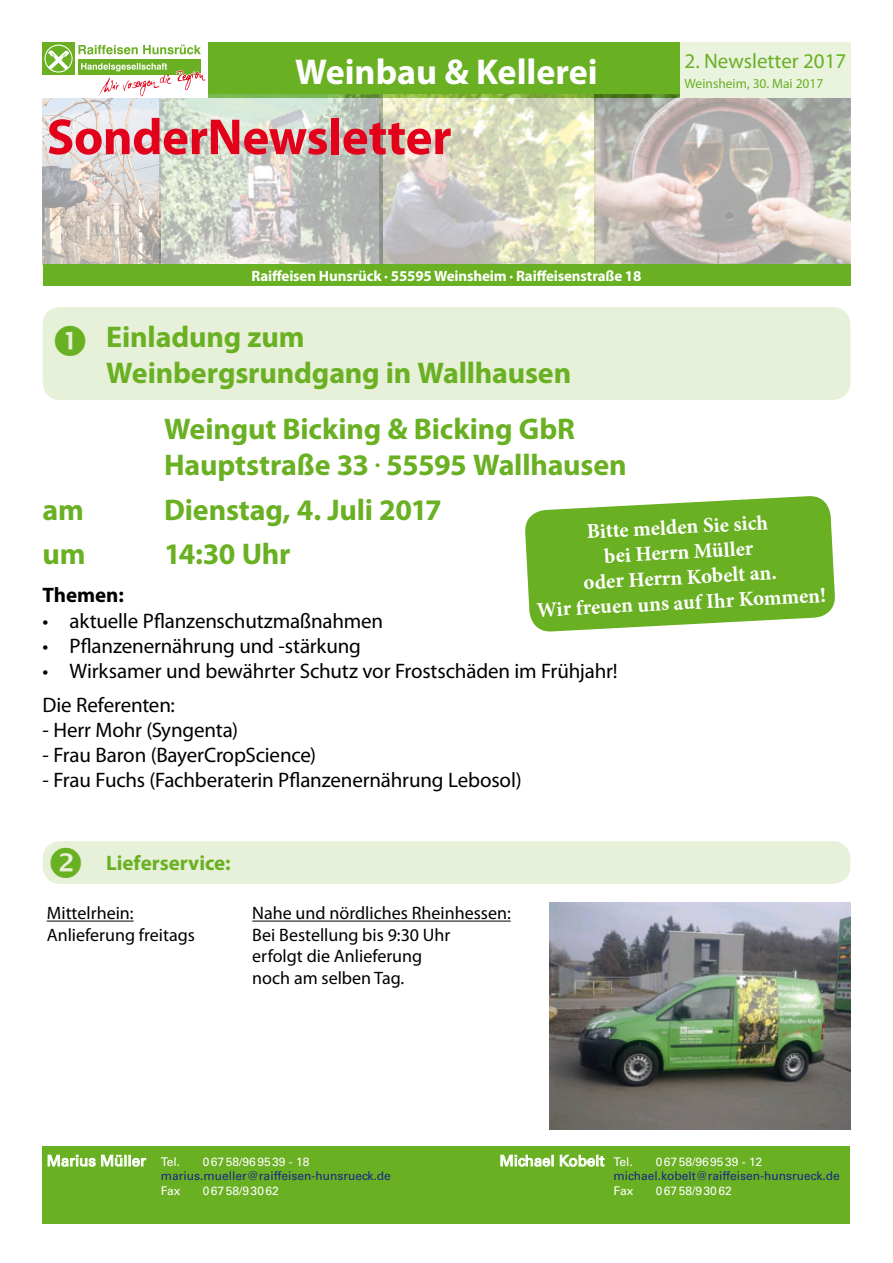
<style>
.page{position:relative;width:893px;height:1263px;background:#fff}
.page>*{position:absolute;margin:0;border:0;box-sizing:border-box;transform-origin:0 0}
.t1{font:700 51px "Myriad Pro";letter-spacing:-.01em;color:#e2001a}
.t2{font:700 36px "Myriad Pro";color:#fff}
.Themen-Überschrift{font:700 30px/36px "Myriad Pro";letter-spacing:-.005em;color:#6ab023}
.Themen-Überschrift-2{font:21px "Myriad Pro";letter-spacing:-.005em;color:#000}
.t3{font:700 21px/25.2px "Minion Pro";color:#fff;text-align:center}
.t4{font:21px "Myriad Pro";color:#6ab023}
.Artikelüberschrift_s{font:700 21px "Myriad Pro";letter-spacing:-.005em;color:#6ab023}
.Themen-Überschrift-3{font:700 21px "Myriad Pro";letter-spacing:-.005em;color:#000}
.W-News_Artikel-Brott{font:18px/21.6px "Myriad Pro";color:#000}
.t5{font:700 15px "Myriad Pro";letter-spacing:-.01em;color:#fff}
.t6{font:15px "Univers LT";color:#fff}
.t7{font:13.5px "Myriad Pro";color:#6ab023}
.t8{font:12px "Univers LT";color:#162983}
.t9{font:12px "Univers LT";color:#fff}
.t10{font:12px "Univers LT";letter-spacing:.06em;color:#fff}
.s1{font-size:12px}
</style>
<div class="page">
<div style="left:43px;top:43px;width:807px;height:55px;background:#6ab023"></div>
<img style="left:383px;top:95px;width:467px;height:169px">
<img style="left:43px;top:95px;width:340px;height:169px">
<div style="left:43px;top:43px;width:165px;height:55px;background:#fff"></div>
<div style="left:78px;top:59px;width:123px;height:16px;background:#6bb022"></div>
<svg style="left:79px;top:45px;width:122px;height:9px"></svg>
<div style="left:43px;top:43px;width:32px;height:32px;background:#6bb022"></div>
<svg style="left:45px;top:45px;width:28px;height:28px"></svg>
<svg style="left:46px;top:46px;width:26px;height:25px"></svg>
<svg style="left:81px;top:63px;width:125px;height:34px"></svg>
<div style="left:43px;top:264px;width:807px;height:22px;background:#6ab023"></div>
<div style="left:680px;top:43px;width:170px;height:55px;background:#e9f3de"></div>
<div style="left:43px;top:1146px;width:807px;height:78px;background:#6ab023"></div>
<svg style="left:47px;top:1154px;width:99px;height:13px"></svg>
<svg style="left:500px;top:1154px;width:54px;height:13px"></svg>
<svg style="left:560px;top:1154px;width:45px;height:13px"></svg>
<div style="left:43px;top:841px;width:807px;height:43px;background:#e7f0d8;border-radius:18px"></div>
<hr style="left:47px;top:921px;width:87px;height:1px;background:#000">
<hr style="left:252px;top:921px;width:259px;height:1px;background:#000">
<img style="left:550px;top:902px;width:300px;height:227px">
<div style="left:43px;top:307px;width:807px;height:93px;background:#e7f0d8;border-radius:18px"></div>
<svg style="left:525px;top:496px;width:310px;height:136px;background:#7eba40"></svg>
<h2 class="t2" style="left:295px;top:48px;width:304px">Weinbau &amp; Kellerei</h2>
<h1 class="t1" style="left:47px;top:104px;width:406px">SonderNewsletter</h1>
<p class="t4" style="left:685px;top:48px;width:163px">2. Newsletter 2017</p>
<p class="t7" style="left:685px;top:75px;width:140px">Weinsheim, 30. Mai 2017</p>
<p class="t5" style="left:251px;top:266px;width:391px">Raiffeisen Hunsrück · 55595 Weinsheim · Raiffeisenstraße 18</p>
<p class="Themen-Überschrift" style="left:106px;top:318px;width:200px">Einladung zum</p>
<p class="Themen-Überschrift" style="left:106px;top:354px;width:466px">Weinbergsrundgang in Wallhausen</p>
<p class="Themen-Überschrift" style="left:164px;top:410px;width:464px">Weingut Bicking &amp; Bicking GbR<br>Hauptstraße 33 . 55595 Wallhausen</p>
<p class="Themen-Überschrift" style="left:43px;top:491px;width:43px">am</p>
<p class="Themen-Überschrift" style="left:164px;top:491px;width:279px">Dienstag, 4. Juli 2017</p>
<p class="Themen-Überschrift" style="left:43px;top:535px;width:45px">um</p>
<p class="Themen-Überschrift" style="left:164px;top:535px;width:128px">14:30 Uhr</p>
<p class="Themen-Überschrift-3" style="left:43px;top:581px;width:83px">Themen:</p>
<p class="Themen-Überschrift-2" style="left:43px;top:607px;width:342px">• aktuelle Pflanzenschutzmaßnahmen</p>
<p class="Themen-Überschrift-2" style="left:43px;top:633px;width:320px">• Pflanzenernährung und -stärkung</p>
<p class="Themen-Überschrift-2" style="left:43px;top:658px;width:577px">• Wirksamer und bewährter Schutz vor Frostschäden im Frühjahr!</p>
<p class="Themen-Überschrift-2" style="left:43px;top:692px;width:134px">Die Referenten:</p>
<p class="Themen-Überschrift-2" style="left:43px;top:717px;width:197px">- Herr Mohr (Syngenta)</p>
<p class="Themen-Überschrift-2" style="left:43px;top:742px;width:275px">- Frau Baron (BayerCropScience)</p>
<p class="Themen-Überschrift-2" style="left:43px;top:767px;width:481px">- Frau Fuchs (Fachberaterin Pflanzenernährung Lebosol)</p>
<p class="t3" style="left:580px;top:519px;width:195px;rotate:-3deg">Bitte melden Sie sich bei Herrn Müller oder Herrn Kobelt an.</p>
<p class="t3" style="left:536px;top:597px;width:291px;rotate:-3deg">Wir freuen uns auf Ihr Kommen!</p>
<p class="Artikelüberschrift_s" style="left:106px;top:849px;width:126px">Lieferservice:</p>
<p class="W-News_Artikel-Brott" style="left:47px;top:902px;width:88px">Mittelrhein:</p>
<p class="W-News_Artikel-Brott" style="left:252px;top:902px;width:260px">Nahe und nördliches Rheinhessen:</p>
<p class="W-News_Artikel-Brott" style="left:47px;top:924px;width:150px">Anlieferung freitags</p>
<p class="W-News_Artikel-Brott" style="left:252px;top:924px;width:200px">Bei Bestellung bis 9:30 Uhr erfolgt die Anlieferung noch am selben Tag.</p>
<p class="t6" style="left:47px;top:1152px;width:135px">Marius Müller <span class="s1">Tel.</span></p>
<p class="t9" style="left:203px;top:1155px;width:108px">06758/969539 - 18</p>
<p class="t8" style="left:161px;top:1169px;width:231px">marius.mueller@raiffeisen-hunsrueck.de</p>
<p class="t9" style="left:161px;top:1183px;width:21px">Fax</p>
<p class="t10" style="left:203px;top:1183px;width:78px">06758/93062</p>
<p class="t6" style="left:500px;top:1152px;width:135px">Michael Kobelt <span class="s1">Tel.</span></p>
<p class="t9" style="left:656px;top:1155px;width:108px">06758/969539 - 12</p>
<p class="t8" style="left:614px;top:1169px;width:228px">michael.kobelt@raiffeisen-hunsrueck.de</p>
<p class="t9" style="left:614px;top:1183px;width:21px">Fax</p>
<p class="t10" style="left:656px;top:1183px;width:78px">06758/93062</p>
</div>
